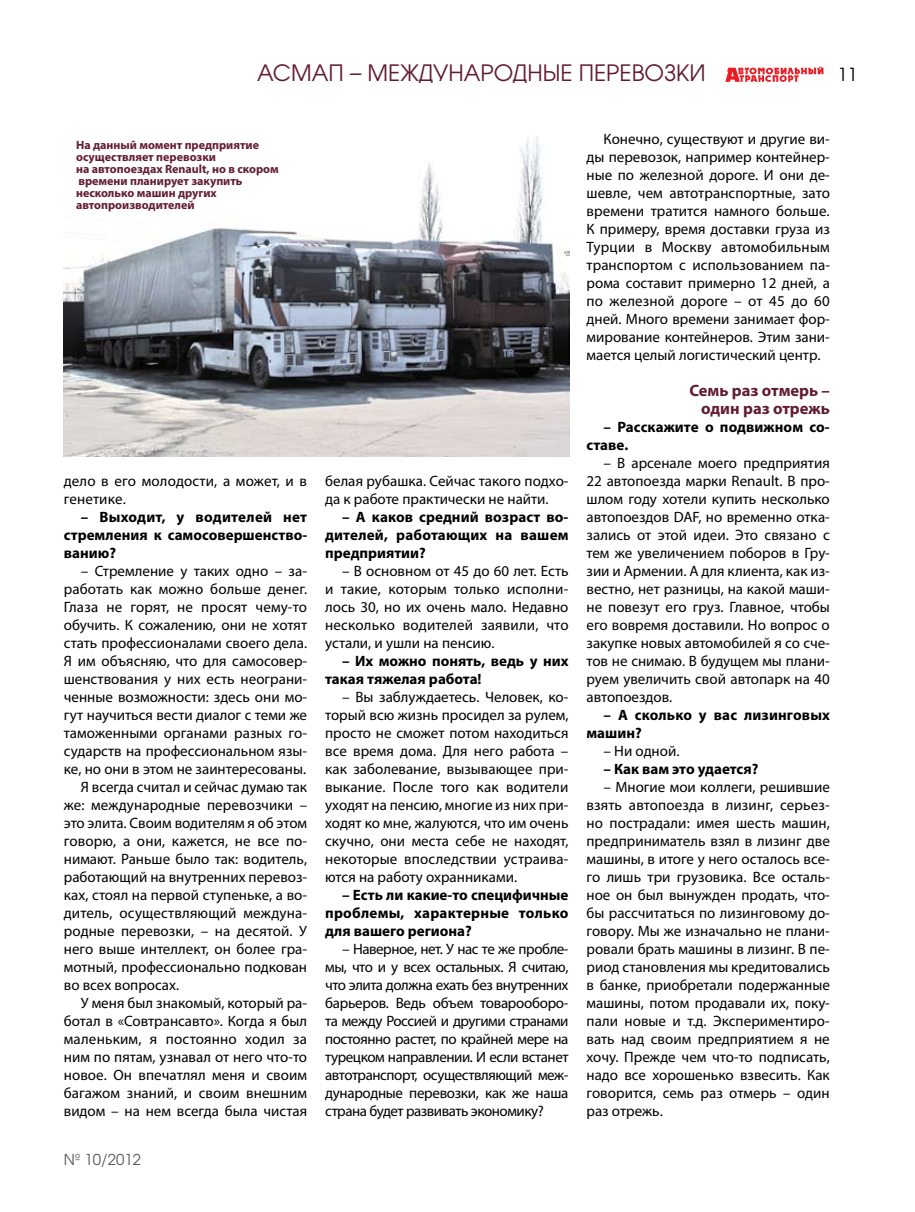
<style>
.page{position:relative;width:915px;height:1212px;background:#fff}
.page>*{position:absolute;margin:0;border:0;box-sizing:border-box;transform-origin:0 0}
.t1{font:22.5px "AG Avalanche C";color:#621c31}
.t2{font:18px "AG Avalanche C";color:#000}
.t3{font:700 16.5px/18px "Myriad Pro";color:#621c31;text-align:right}
.t4{font:15px/18px "Myriad Pro";color:#000;text-align:justify}
.t5{font:700 15px/18px "Myriad Pro";letter-spacing:.005em;color:#000;text-align:justify}
.t6{font:15px "AG Avalanche C";color:#58595b}
.t7{font:700 12px/12px "Myriad Pro";color:#621c31}
</style>
<div class="page">
<svg style="left:725px;top:66px;width:98px;height:16px"></svg>
<img style="left:64px;top:136px;width:505px;height:320px">
<h1 class="t1" style="left:257px;top:59px;width:450px">АСМАП – МЕЖДУНАРОДНЫЕ ПЕРЕВОЗКИ</h1>
<p class="t2" style="left:837px;top:63px;width:21px">11</p>
<p class="t7" style="left:76px;top:139px;width:204px">На данный момент предприятие осуществляет перевозки<br>на автопоездах Renault, но в скором времени планирует закупить несколько машин других автопроизводителей</p>
<p class="t4" style="left:64px;top:472px;width:245px">дело в его молодости, а может, и в генетике.</p>
<p class="t5" style="left:64px;top:507px;width:245px;text-indent:17px">– Выходит, у водителей нет стремления к самосовершенство&shy;ванию?</p>
<p class="t4" style="left:81px;top:562px;width:228px">– Стремление у таких одно – за-</p>
<p class="t4" style="left:64px;top:580px;width:245px">работать как можно больше денег.</p>
<p class="t4" style="left:64px;top:598px;width:245px">Глаза не горят, не просят чему-то</p>
<p class="t4" style="left:64px;top:616px;width:245px">обучить. К сожалению, они не хотят</p>
<p class="t4" style="left:64px;top:634px;width:245px">стать профессионалами своего дела.</p>
<p class="t4" style="left:64px;top:652px;width:245px">Я им объясняю, что для самосовер-</p>
<p class="t4" style="left:64px;top:670px;width:245px">шенствования у них есть неограни-</p>
<p class="t4" style="left:64px;top:688px;width:245px">ченные возможности: здесь они мо-</p>
<p class="t4" style="left:64px;top:706px;width:245px">гут научиться вести диалог с теми же</p>
<p class="t4" style="left:64px;top:724px;width:244px">таможенными органами разных го-</p>
<p class="t4" style="left:64px;top:742px;width:245px">сударств на профессиональном язы-</p>
<p class="t4" style="left:64px;top:760px;width:244px">ке, но они в этом не заинтересованы.</p>
<p class="t4" style="left:81px;top:778px;width:228px">Я всегда считал и сейчас думаю так</p>
<p class="t4" style="left:64px;top:796px;width:245px">же: международные перевозчики –</p>
<p class="t4" style="left:64px;top:814px;width:245px">это элита. Своим водителям я об этом</p>
<p class="t4" style="left:64px;top:832px;width:245px">говорю, а они, кажется, не все по-</p>
<p class="t4" style="left:64px;top:850px;width:245px">нимают. Раньше было так: водитель,</p>
<p class="t4" style="left:64px;top:868px;width:245px">работающий на внутренних перевоз-</p>
<p class="t4" style="left:64px;top:886px;width:245px">ках, стоял на первой ступеньке, а во-</p>
<p class="t4" style="left:64px;top:904px;width:245px">дитель, осуществляющий междуна-</p>
<p class="t4" style="left:64px;top:922px;width:244px">родные перевозки, – на десятой. У</p>
<p class="t4" style="left:64px;top:940px;width:245px">него выше интеллект, он более гра-</p>
<p class="t4" style="left:64px;top:958px;width:245px">мотный, профессионально подкован</p>
<p class="t4" style="left:64px;top:976px;width:117px">во всех вопросах.</p>
<p class="t4" style="left:81px;top:994px;width:228px">У меня был знакомый, который ра-</p>
<p class="t4" style="left:64px;top:1012px;width:245px">ботал в «Совтрансавто». Когда я был</p>
<p class="t4" style="left:64px;top:1030px;width:245px">маленьким, я постоянно ходил за</p>
<p class="t4" style="left:64px;top:1048px;width:245px">ним по пятам, узнавал от него что-то</p>
<p class="t4" style="left:64px;top:1066px;width:245px">новое. Он впечатлял меня и своим</p>
<p class="t4" style="left:64px;top:1084px;width:245px">багажом знаний, и своим внешним</p>
<p class="t4" style="left:64px;top:1102px;width:245px">видом – на нем всегда была чистая</p>
<p class="t6" style="left:64px;top:1150px;width:79px">№ 10/2012</p>
<p class="t4" style="left:325px;top:472px;width:245px">белая рубашка. Сейчас такого подхо&shy;да к работе практически не найти.</p>
<p class="t5" style="left:325px;top:507px;width:245px;text-indent:17px">– А каков средний возраст во&shy;дителей, работающих на вашем предприятии?</p>
<p class="t4" style="left:325px;top:562px;width:245px;text-indent:17px">– В основном от 45 до 60 лет. Есть и такие, которым только исполни&shy;лось 30, но их очень мало. Недавно несколько водителей заявили, что устали, и ушли на пенсию.</p>
<p class="t5" style="left:325px;top:651px;width:245px;text-indent:17px">– Их можно понять, ведь у них такая тяжелая работа!</p>
<p class="t4" style="left:325px;top:688px;width:245px;text-indent:17px">– Вы заблуждаетесь. Человек, ко&shy;торый всю жизнь просидел за рулем, просто не сможет потом находиться все время дома. Для него работа – как заболевание, вызывающее при&shy;выкание. После того как водители уходят на пенсию, многие из них при&shy;ходят ко мне, жалуются, что им очень скучно, они места себе не находят, некоторые впоследствии устраива&shy;ются на работу охранниками.</p>
<p class="t5" style="left:325px;top:885px;width:245px;text-indent:17px">– Есть ли какие-то специфичные проблемы, характерные только для вашего региона?</p>
<p class="t4" style="left:325px;top:940px;width:245px;text-indent:17px">– Наверное, нет. У нас те же пробле&shy;мы, что и у всех остальных. Я считаю, что элита должна ехать без внутренних барьеров. Ведь объем товарооборо&shy;та между Россией и другими странами постоянно растет, по крайней мере на турецком направлении. И если встанет автотранспорт, осуществляющий меж&shy;дународные перевозки, как же наша страна будет развивать экономику?</p>
<p class="t4" style="left:586px;top:130px;width:245px;text-indent:17px">Конечно, существуют и другие ви&shy;ды перевозок, например контейнер&shy;ные по железной дороге. И они де&shy;шевле, чем автотранспортные, зато времени тратится намного больше.<br>К примеру, время доставки груза из Турции в Москву автомобильным транспортом с использованием па&shy;рома составит примерно 12 дней, а по железной дороге – от 45 до 60 дней. Много времени занимает фор&shy;мирование контейнеров. Этим зани&shy;мается целый логистический центр.</p>
<p class="t3" style="left:689px;top:381px;width:142px">Семь раз отмерь – один раз отрежь</p>
<p class="t5" style="left:586px;top:417px;width:245px;text-indent:17px">– Расскажите о подвижном со&shy;ставе.</p>
<p class="t4" style="left:586px;top:454px;width:245px;text-indent:17px">– В арсенале моего предприятия 22 автопоезда марки Renault. В про&shy;шлом году хотели купить несколько автопоездов DAF, но временно отка&shy;зались от этой идеи. Это связано с тем же увеличением поборов в Гру&shy;зии и Армении. А для клиента, как из&shy;вестно, нет разницы, на какой маши&shy;не повезут его груз. Главное, чтобы его вовремя доставили. Но вопрос о закупке новых автомобилей я со сче&shy;тов не снимаю. В будущем мы плани&shy;руем увеличить свой автопарк на 40 автопоездов.</p>
<p class="t5" style="left:586px;top:705px;width:245px;text-indent:17px">– А сколько у вас лизинговых машин?</p>
<p class="t4" style="left:603px;top:742px;width:77px">– Ни одной.</p>
<p class="t5" style="left:603px;top:759px;width:156px">– Как вам это удается?</p>
<p class="t4" style="left:586px;top:778px;width:245px;text-indent:17px">– Многие мои коллеги, решившие взять автопоезда в лизинг, серьез&shy;но пострадали: имея шесть машин, предприниматель взял в лизинг две машины, в итоге у него осталось все&shy;го лишь три грузовика. Все осталь&shy;ное он был вынужден продать, что&shy;бы рассчитаться по лизинговому до&shy;говору. Мы же изначально не плани&shy;ровали брать машины в лизинг. В пе&shy;риод становления мы кредитовались в банке, приобретали подержанные машины, потом продавали их, поку&shy;пали новые и т.д. Экспериментиро&shy;вать над своим предприятием я не хочу. Прежде чем что-то подписать, надо все хорошенько взвесить. Как говорится, семь раз отмерь – один раз отрежь.</p>
</div>
